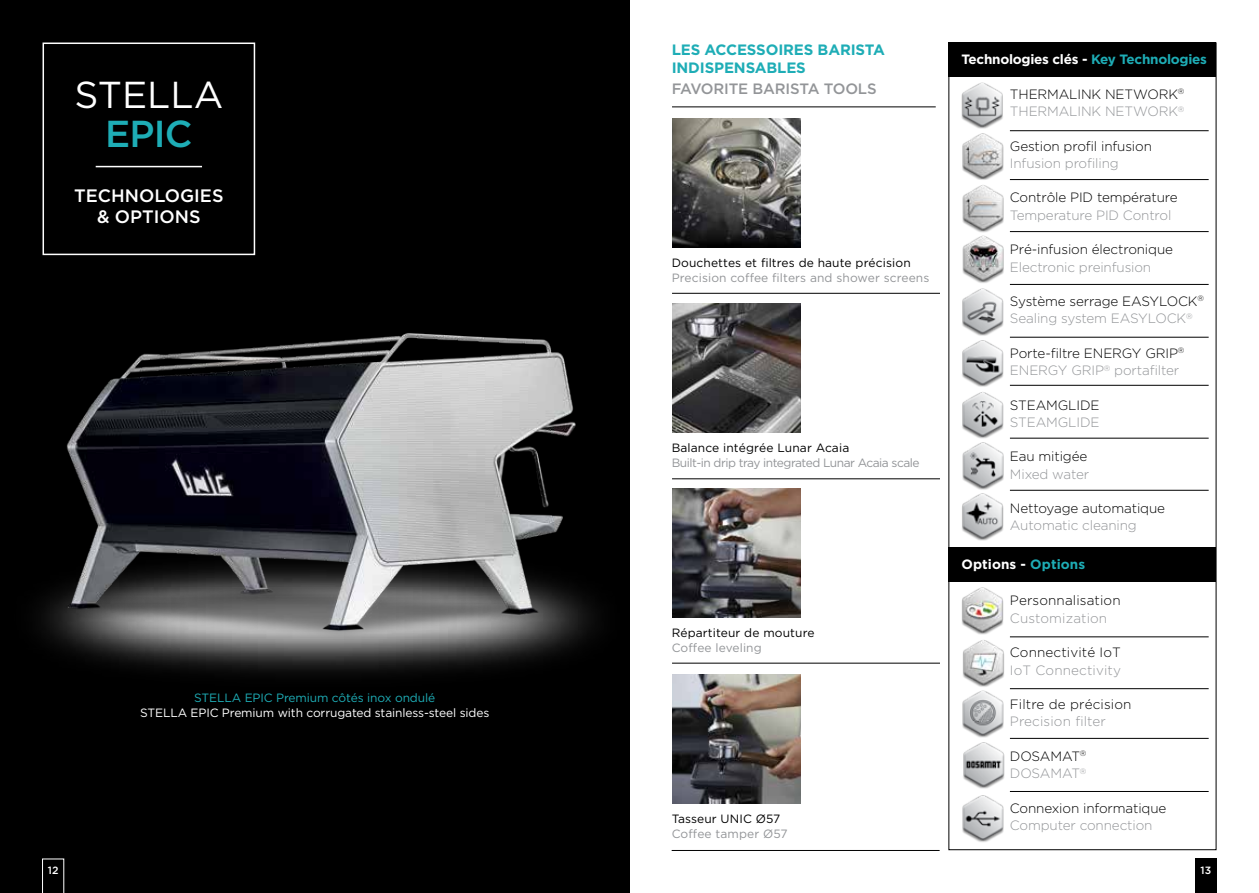
<style>
.page{position:relative;width:1259px;height:893px;background:#fff}
.page>*{position:absolute;margin:0;border:0;box-sizing:border-box;transform-origin:0 0}
.t1{font:37.5px "Gotham";color:#fff}
.t2{font:500 37.5px "Gotham";color:#1eadb6}
.t3{font:500 18px/21px "Gotham";color:#fff;text-align:center}
.t4{font:700 15px/18px "Gotham";letter-spacing:-.01em;color:#1eadb6}
.t5{font:500 15px "Gotham";letter-spacing:-.01em;color:#939598}
.t6{font:300 13.5px/17.2px "Gotham";letter-spacing:-.01em;color:#000}
.t7{font:300 13.5px "Gotham";letter-spacing:-.01em;color:#939598}
.t8{font:300 13.5px "Gotham";letter-spacing:.01em;color:#000}
.t9{font:300 13.5px "Gotham";letter-spacing:.01em;color:#939598}
.t10{font:700 13.5px "Gotham";letter-spacing:-.02em;color:#fff}
.t11{font:700 13.5px "Gotham";letter-spacing:.005em;color:#fff}
.t12{font:12px "Gotham";letter-spacing:.01em;color:#000}
.t13{font:12px "Gotham";color:#939598}
.t14{font:12px "Gotham";letter-spacing:-.01em;color:#fff}
.t15{font:12px "Gotham";letter-spacing:-.04em;color:#939598}
.t16{font:12px "Gotham";letter-spacing:-.01em;color:#1eadb6}
.t17{font:500 10.5px "Gotham";color:#fff}
.s1{color:#1eadb6}
.s2{color:#939598}
</style>
<div class="page">
<img style="left:961px;top:82px;width:43px;height:459px">
<img style="left:963px;top:742px;width:42px;height:47px">
<img style="left:962px;top:795px;width:42px;height:47px">
<hr style="left:1010px;top:179px;width:198px;height:1px;background:#000">
<hr style="left:1010px;top:130px;width:198px;height:1px;background:#000">
<hr style="left:1010px;top:231px;width:198px;height:1px;background:#000">
<hr style="left:1010px;top:284px;width:198px;height:1px;background:#000">
<hr style="left:1010px;top:337px;width:198px;height:1px;background:#000">
<hr style="left:1010px;top:385px;width:198px;height:1px;background:#000">
<hr style="left:1010px;top:438px;width:198px;height:1px;background:#000">
<hr style="left:1010px;top:490px;width:198px;height:1px;background:#000">
<div style="left:948px;top:548px;width:268px;height:34px;background:#000"></div>
<img style="left:962px;top:587px;width:42px;height:151px">
<hr style="left:1010px;top:636px;width:198px;height:1px;background:#000">
<hr style="left:1010px;top:688px;width:198px;height:1px;background:#000">
<hr style="left:1010px;top:738px;width:198px;height:1px;background:#000">
<hr style="left:1010px;top:791px;width:198px;height:1px;background:#000">
<hr style="left:672px;top:107px;width:263px;height:1px;background:#000">
<hr style="left:672px;top:293px;width:268px;height:1px;background:#000">
<hr style="left:672px;top:478px;width:268px;height:1px;background:#000">
<hr style="left:672px;top:663px;width:268px;height:1px;background:#000">
<hr style="left:671px;top:850px;width:268px;height:1px;background:#000">
<div style="left:0;top:0;width:629px;height:893px;background:#000"></div>
<div style="left:948px;top:43px;width:268px;height:34px;background:#000"></div>
<div style="left:43px;top:43px;width:212px;height:212px;background:#000;border:2px solid #fff"></div>
<hr style="left:96px;top:166px;width:106px;height:1px;background:#fff">
<img style="left:83px;top:654px;width:471px;height:19px">
<img style="left:41px;top:255px;width:554px;height:399px">
<img style="left:672px;top:304px;width:128px;height:128px">
<img style="left:672px;top:489px;width:128px;height:128px">
<img style="left:672px;top:675px;width:128px;height:128px">
<img style="left:672px;top:119px;width:128px;height:129px">
<svg style="left:42px;top:859px;width:22px;height:34px"></svg>
<div style="left:1195px;top:859px;width:21px;height:34px;background:#000"></div>
<h1 class="t1" style="left:74px;top:74px;width:150px">STELLA</h1>
<h1 class="t2" style="left:105px;top:112px;width:89px">EPIC</h1>
<h2 class="t3" style="left:74px;top:185px;width:151px">TECHNOLOGIES &amp; OPTIONS</h2>
<p class="t16" style="left:194px;top:691px;width:242px">STELLA EPIC Premium côtés inox ondulé</p>
<p class="t14" style="left:140px;top:706px;width:351px">STELLA EPIC Premium with corrugated stainless-steel sides</p>
<p class="t4" style="left:671px;top:40px;width:215px">LES ACCESSOIRES BARISTA<br>INDISPENSABLES</p>
<p class="t5" style="left:671px;top:80px;width:206px">FAVORITE BARISTA TOOLS</p>
<p class="t12" style="left:671px;top:256px;width:241px">Douchettes et filtres de haute précision</p>
<p class="t13" style="left:671px;top:271px;width:259px">Precision coffee filters and shower screens</p>
<p class="t12" style="left:671px;top:441px;width:179px">Balance intégrée Lunar Acaia</p>
<p class="t15" style="left:671px;top:456px;width:249px">Built-in drip tray integrated Lunar Acaia scale</p>
<p class="t12" style="left:671px;top:626px;width:144px">Répartiteur de mouture</p>
<p class="t13" style="left:671px;top:641px;width:92px">Coffee leveling</p>
<p class="t12" style="left:671px;top:812px;width:110px">Tasseur UNIC Ø57</p>
<p class="t13" style="left:671px;top:827px;width:117px">Coffee tamper Ø57</p>
<p class="t10" style="left:961px;top:51px;width:247px">Technologies clés - <span class="s1">Key Technologies</span></p>
<p class="t6" style="left:1010px;top:85px;width:176px">THERMALINK NETWORK<sup>®<br></sup><span class="s2">THERMALINK NETWORK</span><sup>®</sup></p>
<p class="t6" style="left:1010px;top:137px;width:143px">Gestion profil infusion</p>
<p class="t7" style="left:1010px;top:156px;width:110px">Infusion profiling</p>
<p class="t6" style="left:1010px;top:189px;width:169px">Contrôle PID température</p>
<p class="t7" style="left:1010px;top:208px;width:163px">Temperature PID Control</p>
<p class="t6" style="left:1010px;top:241px;width:165px">Pré-infusion électronique</p>
<p class="t7" style="left:1010px;top:259px;width:143px">Electronic preinfusion</p>
<p class="t6" style="left:1010px;top:292px;width:195px">Système serrage EASYLOCK<sup>®<br></sup><span class="s2">Sealing system EASYLOCK</span><sup>®</sup></p>
<p class="t6" style="left:1010px;top:344px;width:176px">Porte-filtre ENERGY GRIP<sup>®<br></sup><span class="s2">ENERGY GRIP</span><sup>®</sup> <span class="s2">portafilter</span></p>
<p class="t6" style="left:1010px;top:396px;width:91px">STEAMGLIDE</p>
<p class="t7" style="left:1010px;top:415px;width:91px">STEAMGLIDE</p>
<p class="t6" style="left:1010px;top:448px;width:79px">Eau mitigée</p>
<p class="t7" style="left:1010px;top:466px;width:81px">Mixed water</p>
<p class="t6" style="left:1010px;top:499px;width:157px">Nettoyage automatique</p>
<p class="t7" style="left:1010px;top:518px;width:128px">Automatic cleaning</p>
<p class="t11" style="left:961px;top:557px;width:125px">Options - <span class="s1">Options</span></p>
<p class="t8" style="left:1010px;top:593px;width:112px">Personnalisation</p>
<p class="t9" style="left:1010px;top:611px;width:99px">Customization</p>
<p class="t8" style="left:1010px;top:645px;width:113px">Connectivité IoT</p>
<p class="t9" style="left:1010px;top:662px;width:113px">IoT Connectivity</p>
<p class="t8" style="left:1010px;top:697px;width:123px">Filtre de précision</p>
<p class="t9" style="left:1010px;top:714px;width:98px">Precision filter</p>
<p class="t6" style="left:1010px;top:747px;width:78px">DOSAMAT<sup>®<br></sup><span class="s2">DOSAMAT</span><sup>®</sup></p>
<p class="t6" style="left:1010px;top:799px;width:158px">Connexion informatique</p>
<p class="t7" style="left:1010px;top:818px;width:144px">Computer connection</p>
<p class="t17" style="left:48px;top:864px;width:12px">12</p>
<p class="t17" style="left:1200px;top:864px;width:12px">13</p>
</div>
